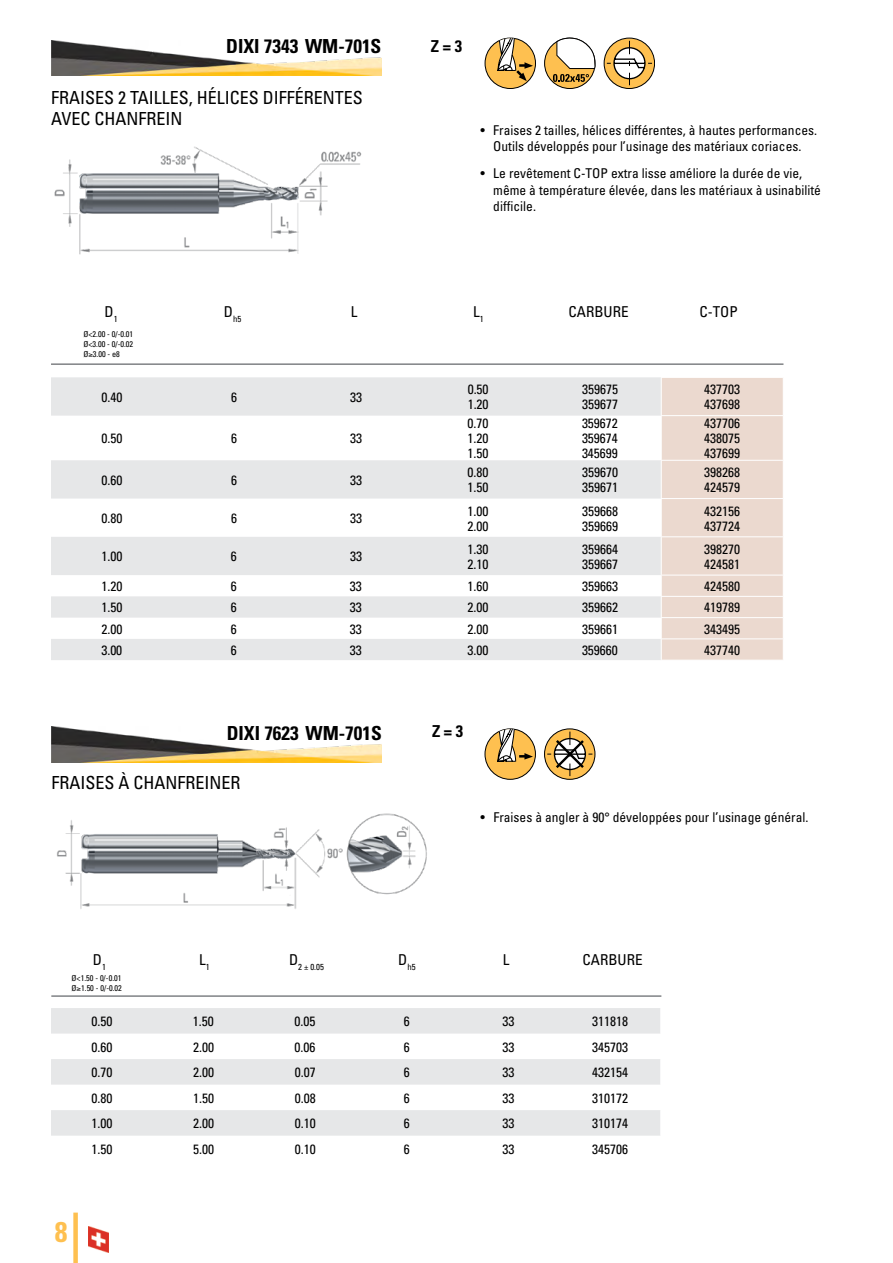
<style>
.page{position:relative;width:893px;height:1263px;background:#fff}
.page>*{position:absolute;margin:0;border:0;box-sizing:border-box;transform-origin:0 0}
.t1{font:700 condensed 28.5px "Univers";color:#fec050}
.t2{font:700 condensed 19.35px "Univers";color:#000}
.t3{font:condensed 18px/21.6px "Univers";color:#000}
.t4{font:700 condensed 16.5px "Univers";color:#000}
.t5{font:condensed 15px "Univers";color:#000}
.t6{font:condensed 13.5px/15px "Univers";color:#000}
.t7{font:condensed 8.7px "Univers";color:#000}
.t8{font:condensed 8.25px/9.9px "Univers";color:#000;text-align:justify}
</style>
<div class="page">
<div style="left:73px;top:1212px;width:5px;height:51px;background:#fec050"></div>
<img style="left:89px;top:1226px;width:19px;height:26px">
<img style="left:51px;top:40px;width:330px;height:35px">
<hr style="left:51px;top:363px;width:732px;height:2px;background:#808285">
<svg style="left:51px;top:377px;width:610px;height:283px;fill:#e6e7e8"></svg>
<div style="left:661px;top:378px;width:122px;height:282px;background:#ebd9cf"></div>
<img style="left:54px;top:146px;width:308px;height:109px">
<svg style="left:545px;top:38px;width:50px;height:51px"></svg>
<div style="left:544px;top:38px;width:51px;height:51px;border:1px solid #000;border-radius:50%"></div>
<svg style="left:553px;top:38px;width:42px;height:44px"></svg>
<img style="left:51px;top:727px;width:330px;height:35px">
<hr style="left:51px;top:995px;width:610px;height:2px;background:#808285">
<svg style="left:51px;top:1008px;width:609px;height:128px;fill:#e6e7e8"></svg>
<img style="left:57px;top:813px;width:370px;height:96px">
<svg style="left:604px;top:38px;width:51px;height:51px"></svg>
<div style="left:604px;top:38px;width:51px;height:51px;border:1px solid #000;border-radius:50%"></div>
<svg style="left:607px;top:41px;width:45px;height:44px"></svg>
<svg style="left:544px;top:729px;width:51px;height:50px"></svg>
<div style="left:544px;top:729px;width:51px;height:51px;border:1px solid #000;border-radius:50%"></div>
<svg style="left:547px;top:732px;width:45px;height:44px"></svg>
<div style="left:485px;top:729px;width:50px;height:50px;background:#fec050;border-radius:50%"></div>
<div style="left:485px;top:729px;width:51px;height:51px;border:1px solid #000;border-radius:50%"></div>
<svg style="left:497px;top:729px;width:36px;height:33px"></svg>
<div style="left:485px;top:38px;width:50px;height:51px;background:#fec050;border-radius:50%"></div>
<div style="left:485px;top:38px;width:51px;height:51px;border:1px solid #000;border-radius:50%"></div>
<svg style="left:497px;top:38px;width:36px;height:43px"></svg>
<h2 class="t2" style="left:226px;top:34px;width:157px">DIXI 7343 WM-701S</h2>
<h3 class="t3" style="left:51px;top:86px;width:313px">FRAISES 2 TAILLES, HÉLICES DIFFÉRENTES<br>AVEC CHANFREIN</h3>
<p class="t4" style="left:431px;top:36px;width:33px">Z = 3</p>
<p class="t6" style="left:480px;top:122px;width:338px;line-height:16.2px;text-align:center">• Fraises 2 tailles, hélices différentes, à hautes performances.<br>Outils développés pour l’usinage des matériaux coriaces.</p>
<p class="t6" style="left:493px;top:165px;width:329px;line-height:16.2px;text-indent:-13px">• Le revêtement C-TOP extra lisse améliore la durée de vie, même à température élevée, dans les matériaux à usinabilité difficile.</p>
<p class="t5" style="left:105px;top:302px;width:15px">D<sub>1</sub></p>
<p class="t7" style="left:224px;top:314px;width:19px"><sup>D</sup>h5</p>
<p class="t5" style="left:351px;top:302px;width:8px">L</p>
<p class="t5" style="left:473px;top:302px;width:12px">L<sub>1</sub></p>
<p class="t5" style="left:569px;top:302px;width:62px">CARBURE</p>
<p class="t5" style="left:699px;top:302px;width:40px">C-TOP</p>
<p class="t8" style="left:83px;top:329px;width:51px">Ø&lt;2.00 - 0/-0.01<br>Ø&lt;3.00 - 0/-0.02<br>Ø≥3.00 - e8</p>
<p class="t6" style="left:102px;top:389px;width:22px">0.40</p>
<p class="t6" style="left:231px;top:389px;width:7px">6</p>
<p class="t6" style="left:350px;top:389px;width:13px">33</p>
<p class="t6" style="left:468px;top:382px;width:22px">0.50<br>1.20</p>
<p class="t6" style="left:582px;top:382px;width:37px">359675<br>359677</p>
<p class="t6" style="left:704px;top:382px;width:37px">437703<br>437698</p>
<p class="t6" style="left:102px;top:431px;width:22px">0.50</p>
<p class="t6" style="left:231px;top:431px;width:7px">6</p>
<p class="t6" style="left:350px;top:431px;width:13px">33</p>
<p class="t6" style="left:468px;top:416px;width:22px;text-align:justify">0.70<br>1.20<br>1.50</p>
<p class="t6" style="left:582px;top:416px;width:37px;text-align:justify">359672<br>359674<br>345699</p>
<p class="t6" style="left:704px;top:416px;width:37px;text-align:justify">437706<br>438075<br>437699</p>
<p class="t6" style="left:101px;top:472px;width:22px">0.60</p>
<p class="t6" style="left:231px;top:472px;width:7px">6</p>
<p class="t6" style="left:350px;top:472px;width:13px">33</p>
<p class="t6" style="left:468px;top:465px;width:22px">0.80<br>1.50</p>
<p class="t6" style="left:582px;top:465px;width:37px">359670<br>359671</p>
<p class="t6" style="left:704px;top:465px;width:37px">398268<br>424579</p>
<p class="t6" style="left:101px;top:511px;width:22px">0.80</p>
<p class="t6" style="left:231px;top:511px;width:7px">6</p>
<p class="t6" style="left:350px;top:511px;width:13px">33</p>
<p class="t6" style="left:468px;top:503px;width:22px">1.00<br>2.00</p>
<p class="t6" style="left:582px;top:503px;width:37px">359668<br>359669</p>
<p class="t6" style="left:704px;top:503px;width:37px">432156<br>437724</p>
<p class="t6" style="left:101px;top:549px;width:22px">1.00</p>
<p class="t6" style="left:231px;top:549px;width:7px">6</p>
<p class="t6" style="left:350px;top:549px;width:13px">33</p>
<p class="t6" style="left:468px;top:541px;width:22px">1.30<br>2.10</p>
<p class="t6" style="left:582px;top:541px;width:37px">359664<br>359667</p>
<p class="t6" style="left:704px;top:541px;width:37px">398270<br>424581</p>
<p class="t6" style="left:101px;top:579px;width:22px">1.20</p>
<p class="t6" style="left:231px;top:579px;width:7px">6</p>
<p class="t6" style="left:350px;top:579px;width:13px">33</p>
<p class="t6" style="left:467px;top:579px;width:22px">1.60</p>
<p class="t6" style="left:582px;top:579px;width:37px">359663</p>
<p class="t6" style="left:704px;top:579px;width:37px">424580</p>
<p class="t6" style="left:101px;top:600px;width:22px">1.50</p>
<p class="t6" style="left:231px;top:600px;width:7px">6</p>
<p class="t6" style="left:350px;top:600px;width:13px">33</p>
<p class="t6" style="left:467px;top:600px;width:22px">2.00</p>
<p class="t6" style="left:582px;top:600px;width:37px">359662</p>
<p class="t6" style="left:704px;top:600px;width:37px">419789</p>
<p class="t6" style="left:101px;top:621px;width:22px">2.00</p>
<p class="t6" style="left:231px;top:621px;width:7px">6</p>
<p class="t6" style="left:350px;top:621px;width:13px">33</p>
<p class="t6" style="left:467px;top:621px;width:22px">2.00</p>
<p class="t6" style="left:582px;top:621px;width:37px">359661</p>
<p class="t6" style="left:704px;top:621px;width:37px">343495</p>
<p class="t6" style="left:101px;top:642px;width:22px">3.00</p>
<p class="t6" style="left:231px;top:642px;width:7px">6</p>
<p class="t6" style="left:350px;top:642px;width:13px">33</p>
<p class="t6" style="left:467px;top:642px;width:22px">3.00</p>
<p class="t6" style="left:582px;top:642px;width:37px">359660</p>
<p class="t6" style="left:704px;top:642px;width:37px">437740</p>
<h2 class="t2" style="left:227px;top:721px;width:157px">DIXI 7623 WM-701S</h2>
<h3 class="t3" style="left:51px;top:772px;width:191px">FRAISES À CHANFREINER</h3>
<p class="t4" style="left:432px;top:721px;width:33px">Z = 3</p>
<p class="t6" style="left:481px;top:809px;width:329px">• Fraises à angler à 90° développées pour l’usinage général.</p>
<p class="t5" style="left:93px;top:950px;width:15px">D<sub>1</sub></p>
<p class="t5" style="left:199px;top:950px;width:12px">L<sub>1</sub></p>
<p class="t7" style="left:289px;top:961px;width:36px"><sup>D</sup>2 ± 0.05</p>
<p class="t7" style="left:398px;top:961px;width:19px"><sup>D</sup>h5</p>
<p class="t5" style="left:503px;top:950px;width:8px">L</p>
<p class="t5" style="left:582px;top:950px;width:62px">CARBURE</p>
<p class="t8" style="left:72px;top:973px;width:52px">Ø&lt;1.50 - 0/-0.01<br>Ø≥1.50 - 0/-0.02</p>
<p class="t6" style="left:91px;top:1014px;width:22px">0.50</p>
<p class="t6" style="left:193px;top:1014px;width:22px">1.50</p>
<p class="t6" style="left:295px;top:1014px;width:22px">0.05</p>
<p class="t6" style="left:404px;top:1014px;width:7px">6</p>
<p class="t6" style="left:502px;top:1014px;width:13px">33</p>
<p class="t6" style="left:592px;top:1014px;width:37px">311818</p>
<p class="t6" style="left:91px;top:1039px;width:22px">0.60</p>
<p class="t6" style="left:193px;top:1039px;width:22px">2.00</p>
<p class="t6" style="left:295px;top:1039px;width:22px">0.06</p>
<p class="t6" style="left:404px;top:1039px;width:7px">6</p>
<p class="t6" style="left:502px;top:1039px;width:13px">33</p>
<p class="t6" style="left:592px;top:1039px;width:37px">345703</p>
<p class="t6" style="left:91px;top:1065px;width:22px">0.70</p>
<p class="t6" style="left:193px;top:1065px;width:22px">2.00</p>
<p class="t6" style="left:295px;top:1065px;width:22px">0.07</p>
<p class="t6" style="left:404px;top:1065px;width:7px">6</p>
<p class="t6" style="left:502px;top:1065px;width:13px">33</p>
<p class="t6" style="left:592px;top:1065px;width:37px">432154</p>
<p class="t6" style="left:91px;top:1090px;width:22px">0.80</p>
<p class="t6" style="left:193px;top:1090px;width:22px">1.50</p>
<p class="t6" style="left:295px;top:1090px;width:22px">0.08</p>
<p class="t6" style="left:404px;top:1090px;width:7px">6</p>
<p class="t6" style="left:502px;top:1090px;width:13px">33</p>
<p class="t6" style="left:592px;top:1090px;width:37px">310172</p>
<p class="t6" style="left:91px;top:1116px;width:22px">1.00</p>
<p class="t6" style="left:193px;top:1116px;width:22px">2.00</p>
<p class="t6" style="left:295px;top:1116px;width:22px">0.10</p>
<p class="t6" style="left:404px;top:1116px;width:7px">6</p>
<p class="t6" style="left:502px;top:1116px;width:13px">33</p>
<p class="t6" style="left:592px;top:1116px;width:37px">310174</p>
<p class="t6" style="left:91px;top:1141px;width:22px">1.50</p>
<p class="t6" style="left:193px;top:1141px;width:22px">5.00</p>
<p class="t6" style="left:295px;top:1141px;width:22px">0.10</p>
<p class="t6" style="left:404px;top:1141px;width:7px">6</p>
<p class="t6" style="left:502px;top:1141px;width:13px">33</p>
<p class="t6" style="left:592px;top:1141px;width:37px">345706</p>
<h1 class="t1" style="left:55px;top:1214px;width:14px">8</h1>
</div>
